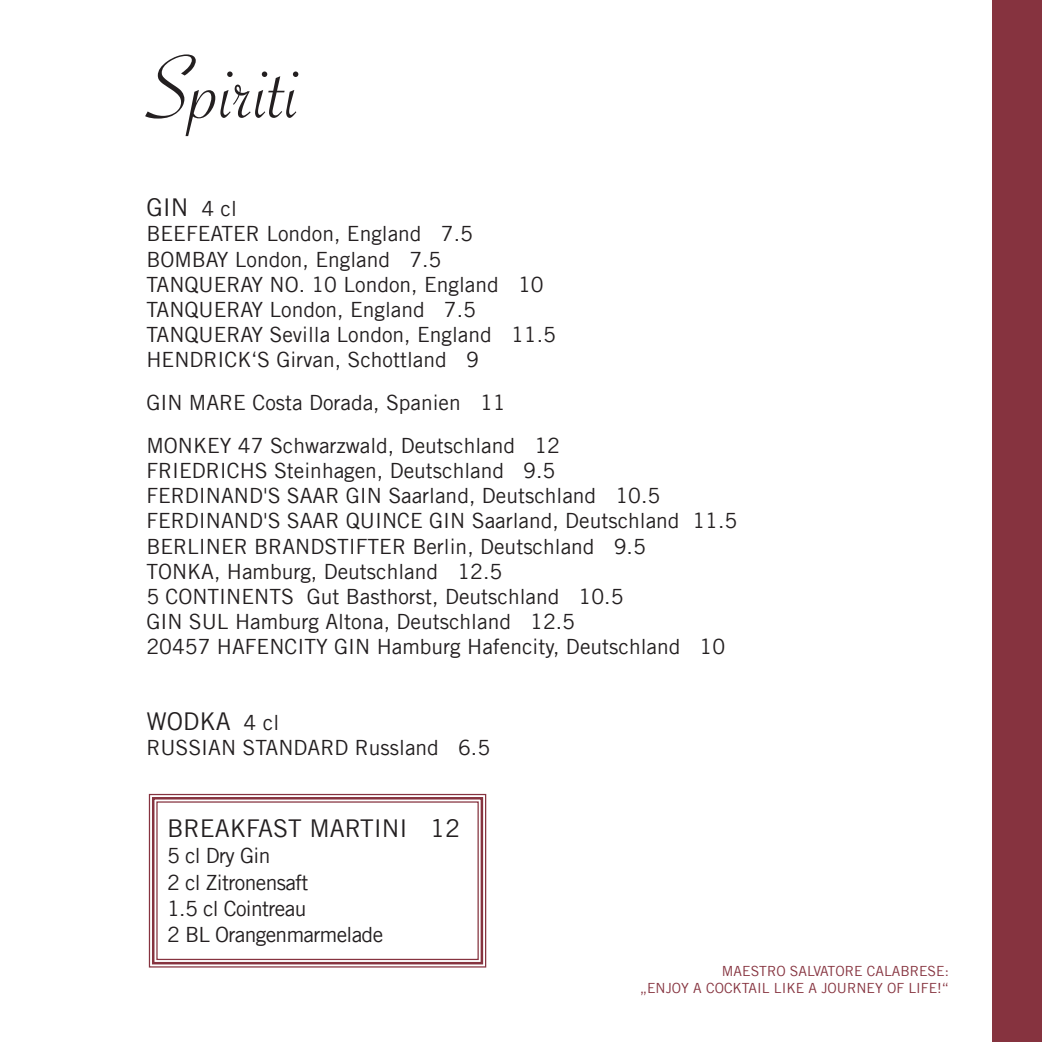
<style>
.page{position:relative;width:1042px;height:1042px;background:#fff}
.page>*{position:absolute;margin:0;border:0;box-sizing:border-box;transform-origin:0 0}
.t1{font:96.25px "Savoye Plain";color:#231f20}
.t2{font:24.5px "Trade Gothic LT";color:#231f20}
.t3{font:21px "Trade Gothic LT";color:#231f20}
.t4{font:21px "Trade Gothic LT";letter-spacing:-.03em;color:#231f20}
.t5{font:14px "Trade Gothic LT";color:#86333f}
.s1{font-size:21px}
</style>
<div class="page">
<div style="left:992px;top:0;width:50px;height:1042px;background:#86333f"></div>
<svg style="left:148px;top:793px;width:339px;height:175px"></svg>
<div style="left:152px;top:797px;width:331px;height:167px;border:3px solid #86333f"></div>
<div style="left:156px;top:801px;width:323px;height:159px;border:1px solid #86333f"></div>
<p class="t1" style="left:146px;top:49px;width:155px">Spiriti</p>
<p class="t2" style="left:146px;top:193px;width:92px">GIN <span class="s1">4 cl</span></p>
<p class="t3" style="left:146px;top:221px;width:328px">BEEFEATER London, England 7.5</p>
<p class="t3" style="left:146px;top:246px;width:296px">BOMBAY London, England 7.5</p>
<p class="t3" style="left:146px;top:272px;width:399px">TANQUERAY NO. 10 London, England 10</p>
<p class="t3" style="left:146px;top:297px;width:331px">TANQUERAY London, England 7.5</p>
<p class="t3" style="left:146px;top:322px;width:411px">TANQUERAY Sevilla London, England 11.5</p>
<p class="t3" style="left:146px;top:347px;width:334px">HENDRICK‘S Girvan, Schottland 9</p>
<p class="t3" style="left:146px;top:390px;width:361px">GIN MARE Costa Dorada, Spanien 11</p>
<p class="t3" style="left:146px;top:433px;width:415px">MONKEY 47 Schwarzwald, Deutschland 12</p>
<p class="t3" style="left:146px;top:458px;width:410px">FRIEDRICHS Steinhagen, Deutschland 9.5</p>
<p class="t3" style="left:146px;top:483px;width:515px">FERDINAND'S SAAR GIN Saarland, Deutschland 10.5</p>
<p class="t3" style="left:146px;top:508px;width:592px">FERDINAND'S SAAR QUINCE GIN Saarland, Deutschland 11.5</p>
<p class="t3" style="left:146px;top:533px;width:501px">BERLINER BRANDSTIFTER Berlin, Deutschland 9.5</p>
<p class="t3" style="left:146px;top:559px;width:357px">TONKA, Hamburg, Deutschland 12.5</p>
<p class="t3" style="left:146px;top:584px;width:479px">5 CONTINENTS Gut Basthorst, Deutschland 10.5</p>
<p class="t3" style="left:146px;top:609px;width:430px">GIN SUL Hamburg Altona, Deutschland 12.5</p>
<p class="t3" style="left:146px;top:634px;width:580px">20457 HAFENCITY GIN Hamburg Hafencity, Deutschland 10</p>
<p class="t2" style="left:146px;top:706px;width:134px">WODKA <span class="s1">4 cl</span></p>
<p class="t3" style="left:146px;top:735px;width:345px">RUSSIAN STANDARD Russland 6.5</p>
<p class="t2" style="left:167px;top:813px;width:295px">BREAKFAST MARTINI 12</p>
<p class="t3" style="left:167px;top:843px;width:105px">5 cl Dry Gin</p>
<p class="t4" style="left:167px;top:869px;width:143px">2 cl Zitronensaft</p>
<p class="t4" style="left:167px;top:895px;width:141px">1.5 cl Cointreau</p>
<p class="t4" style="left:167px;top:922px;width:218px">2 BL Orangenmarmelade</p>
<p class="t5" style="left:722px;top:963px;width:229px">MAESTRO SALVATORE CALABRESE:</p>
<p class="t5" style="left:640px;top:979px;width:310px">„ENJOY A COCKTAIL LIKE A JOURNEY OF LIFE!“</p>
</div>
